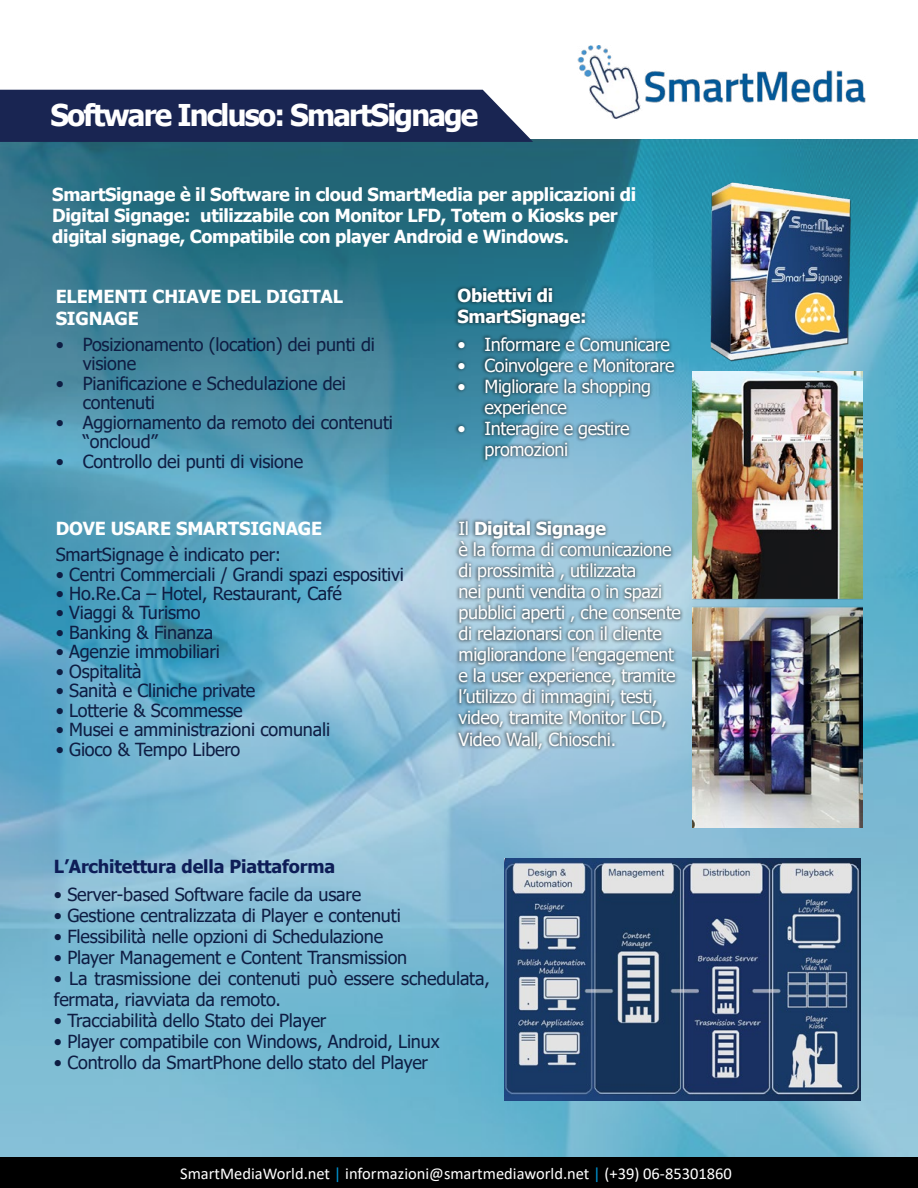
<style>
.page{position:relative;width:918px;height:1188px;background:#fff}
.page>*{position:absolute;margin:0;border:0;box-sizing:border-box;transform-origin:0 0}
.t1{font:700 30px "Tahoma";letter-spacing:-.06em;color:#fff}
.t2{font:18px/19.5px "Tahoma";letter-spacing:-.01em;color:#0e1d43}
.t3{font:18px/21px "Tahoma";letter-spacing:-.02em;color:#fff}
.t4{font:700 18px/21px "Tahoma";letter-spacing:-.02em;color:#fff}
.t5{font:700 18px "Tahoma";letter-spacing:-.01em;color:#0e1d57}
.t6{font:16.5px "Calibri";color:#fff}
.s1{font-weight:700}
.s2{color:#0098d8}
</style>
<div class="page">
<div style="left:0;top:1158px;width:918px;height:30px;background:#000"></div>
<img style="left:577px;top:45px;width:289px;height:73px">
<img style="left:0;top:139px;width:918px;height:1018px">
<div style="left:0;top:90px;width:533px;height:52px;background:#192552"></div>
<img style="left:692px;top:180px;width:169px;height:189px">
<img style="left:504px;top:858px;width:357px;height:243px">
<img style="left:693px;top:372px;width:169px;height:456px">
<div style="left:454px;top:284px;width:224px;height:179px;background:#000;opacity:.49"></div>
<div style="left:455px;top:517px;width:229px;height:236px;background:#000;opacity:.46"></div>
<h1 class="t1" style="left:50px;top:94px;width:430px">Software Incluso: SmartSignage</h1>
<p class="t4" style="left:52px;top:185px;width:585px">SmartSignage è il Software in cloud SmartMedia per applicazioni di<br>Digital Signage: utilizzabile con Monitor LFD, Totem o Kiosks per digital signage, Compatibile con player Android e Windows.</p>
<p class="t4" style="left:56px;top:286px;width:289px;line-height:21.6px">ELEMENTI CHIAVE DEL DIGITAL<br>SIGNAGE</p>
<p class="t2" style="left:83px;top:336px;width:294px;text-indent:-27px">• Posizionamento (location) dei punti di visione</p>
<p class="t2" style="left:83px;top:374px;width:265px;text-indent:-27px">• Pianificazione e Schedulazione dei contenuti</p>
<p class="t2" style="left:83px;top:413px;width:312px;text-indent:-27px">• Aggiornamento da remoto dei contenuti “oncloud”</p>
<p class="t2" style="left:56px;top:452px;width:249px">• Controllo dei punti di visione</p>
<p class="t4" style="left:56px;top:518px;width:268px">DOVE USARE SMARTSIGNAGE</p>
<p class="t2" style="left:56px;top:546px;width:227px">SmartSignage è indicato per:</p>
<p class="t2" style="left:56px;top:565px;width:350px">• Centri Commerciali / Grandi spazi espositivi</p>
<p class="t2" style="left:56px;top:585px;width:288px">• Ho.Re.Ca – Hotel, Restaurant, Café</p>
<p class="t2" style="left:56px;top:604px;width:146px">• Viaggi &amp; Turismo</p>
<p class="t2" style="left:56px;top:624px;width:159px">• Banking &amp; Finanza</p>
<p class="t2" style="left:56px;top:643px;width:166px">• Agenzie immobiliari</p>
<p class="t2" style="left:56px;top:663px;width:87px">• Ospitalità</p>
<p class="t2" style="left:56px;top:682px;width:201px">• Sanità e Cliniche private</p>
<p class="t2" style="left:56px;top:702px;width:188px">• Lotterie &amp; Scommesse</p>
<p class="t2" style="left:56px;top:721px;width:276px">• Musei e amministrazioni comunali</p>
<p class="t2" style="left:56px;top:741px;width:186px">• Gioco &amp; Tempo Libero</p>
<p class="t4" style="left:458px;top:286px;width:131px">Obiettivi di<br>SmartSignage:</p>
<p class="t3" style="left:458px;top:335px;width:214px">• Informare e Comunicare</p>
<p class="t3" style="left:458px;top:356px;width:219px">• Coinvolgere e Monitorare</p>
<p class="t3" style="left:484px;top:377px;width:168px;text-indent:-27px">• Migliorare la shopping experience</p>
<p class="t3" style="left:484px;top:419px;width:147px;text-indent:-27px">• Interagire e gestire promozioni</p>
<p class="t3" style="left:459px;top:519px;width:224px">Il <span class="s1">Digital Signage<br></span>è la forma di comunicazione di prossimità , utilizzata<br>nei punti vendita o in spazi pubblici aperti , che consente di relazionarsi con il cliente migliorandone l’engagement e la user experience, tramite l’utilizzo di immagini, testi, video, tramite Monitor LCD,<br>Video Wall, Chioschi.</p>
<p class="t5" style="left:54px;top:854px;width:283px">L’Architettura della Piattaforma</p>
<p class="t2" style="left:54px;top:885px;width:309px">• Server-based Software facile da usare</p>
<p class="t2" style="left:54px;top:906px;width:348px">• Gestione centralizzata di Player e contenuti</p>
<p class="t2" style="left:54px;top:927px;width:331px">• Flessibilità nelle opzioni di Schedulazione</p>
<p class="t2" style="left:54px;top:948px;width:355px">• Player Management e Content Transmission</p>
<p class="t2" style="left:54px;top:969px;width:437px;line-height:21px">• La trasmissione dei contenuti può essere schedulata, fermata, riavviata da remoto.</p>
<p class="t2" style="left:54px;top:1011px;width:274px">• Tracciabilità dello Stato dei Player</p>
<p class="t2" style="left:54px;top:1032px;width:387px">• Player compatibile con Windows, Android, Linux</p>
<p class="t2" style="left:54px;top:1053px;width:376px">• Controllo da SmartPhone dello stato del Player</p>
<p class="t6" style="left:180px;top:1162px;width:553px">SmartMediaWorld.net <span class="s2">|</span> informazioni@smartmediaworld.net <span class="s2">|</span> (+39) 06-85301860</p>
</div>
